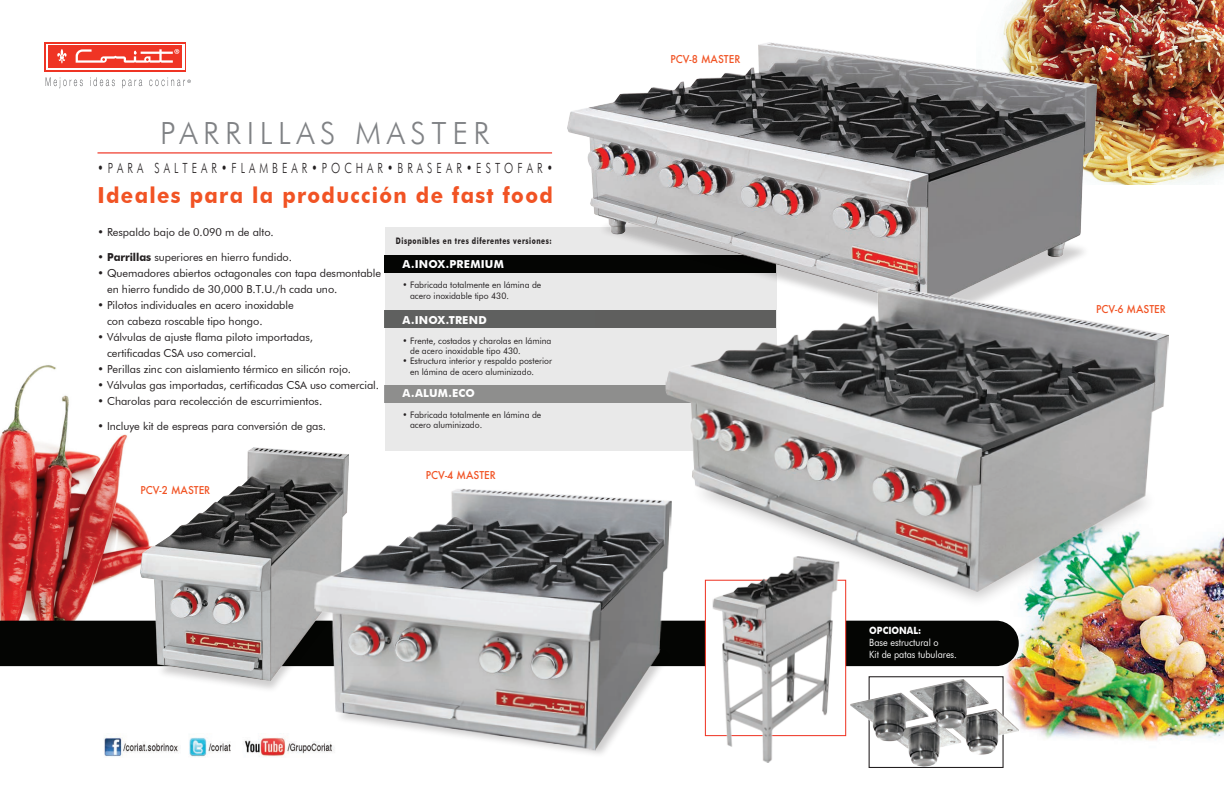
<style>
.page{position:relative;width:1224px;height:792px;background:#fff}
.page>*{position:absolute;margin:0;border:0;box-sizing:border-box;transform-origin:0 0}
.t1{font:300 30.6px "Futura BT";letter-spacing:.185em;color:#808285}
.t2{font:700 22.1px "Futura BT";letter-spacing:.065em;color:#f15324;scale:.92 1}
.t3{font:300 14px "Futura BT";letter-spacing:.385em;color:#231f20;scale:.75 1}
.t4{font:11px/16px "Futura BT";letter-spacing:-.005em;color:#231f20}
.t5{font:700 11px "Futura BT";letter-spacing:.015em;color:#fff}
.t6{font:500 10.5px "Futura";color:#f15324;scale:.95 1}
.t7{font:10px/12px "Futura BT";color:#fff;scale:.9 1}
.t8{font:700 10px "Futura BT";color:#fff;scale:.9 1}
.t9{font:9px/10.3px "Futura BT";color:#231f20;scale:.95 1}
.t10{font:700 9px "Futura BT";letter-spacing:.08em;color:#231f20;scale:.73 1}
.s1{font-weight:700}
</style>
<div class="page">
<img style="left:0;top:365px;width:141px;height:256px">
<img style="left:988px;top:534px;width:236px;height:207px">
<div style="left:0;top:621px;width:1019px;height:45px;background:#040503"></div>
<div style="left:385px;top:227px;width:391px;height:224px;background:#e9e9e9"></div>
<div style="left:385px;top:255px;width:391px;height:17px;background:#040503"></div>
<div style="left:385px;top:311px;width:391px;height:17px;background:#5f605f"></div>
<div style="left:385px;top:385px;width:391px;height:17px;background:#8e8e8d"></div>
<img style="left:1002px;top:0;width:222px;height:185px">
<hr style="left:98px;top:152px;width:454px;height:2px;background:#ef3424">
<svg style="left:45px;top:42px;width:141px;height:29px"></svg>
<div style="left:46px;top:44px;width:138px;height:26px;background:#fff"></div>
<div style="left:48px;top:45px;width:134px;height:23px;background:#ef3424"></div>
<svg style="left:57px;top:49px;width:10px;height:14px"></svg>
<svg style="left:76px;top:49px;width:103px;height:14px"></svg>
<svg style="left:46px;top:77px;width:37px;height:11px"></svg>
<svg style="left:90px;top:77px;width:25px;height:9px"></svg>
<svg style="left:122px;top:80px;width:20px;height:8px"></svg>
<svg style="left:149px;top:77px;width:42px;height:9px"></svg>
<img style="left:104px;top:737px;width:221px;height:20px">
<div style="left:869px;top:676px;width:135px;height:92px;background:#fff;border:1px solid #231f20"></div>
<img style="left:850px;top:680px;width:169px;height:86px">
<div style="left:705px;top:580px;width:141px;height:156px;background:#fff;border:1px solid #ef3424"></div>
<img style="left:713px;top:615px;width:127px;height:148px">
<img style="left:141px;top:448px;width:208px;height:219px">
<img style="left:568px;top:43px;width:528px;height:268px">
<svg style="left:159px;top:575px;width:153px;height:169px"></svg>
<img style="left:312px;top:486px;width:360px;height:266px">
<img style="left:704px;top:594px;width:461px;height:21px">
<img style="left:663px;top:285px;width:506px;height:309px">
<h1 class="t1" style="left:160px;top:114px;width:331px">PARRILLAS MASTER</h1>
<p class="t3" style="left:98px;top:160px;width:609px">•PARA SALTEAR•FLAMBEAR•POCHAR•BRASEAR•ESTOFAR•</p>
<h2 class="t2" style="left:98px;top:182px;width:496px">Ideales para la producción de fast food</h2>
<p class="t4" style="left:98px;top:224px;width:178px">• Respaldo bajo de 0.090 m de alto.</p>
<p class="t4" style="left:98px;top:249px;width:196px">• <span class="s1">Parrillas</span> superiores en hierro fundido.</p>
<p class="t4" style="left:107px;top:265px;width:276px;text-indent:-10px">• Quemadores abiertos octagonales con tapa desmontable en hierro fundido de 30,000 B.T.U./h cada uno.</p>
<p class="t4" style="left:107px;top:297px;width:188px;text-indent:-10px">• Pilotos individuales en acero inoxidable con cabeza roscable tipo hongo.</p>
<p class="t4" style="left:107px;top:329px;width:207px;text-indent:-10px">• Válvulas de ajuste flama piloto importadas, certificadas CSA uso comercial.</p>
<p class="t4" style="left:98px;top:361px;width:255px">• Perillas zinc con aislamiento térmico en silicón rojo.</p>
<p class="t4" style="left:98px;top:377px;width:283px">• Válvulas gas importadas, certificadas CSA uso comercial.</p>
<p class="t4" style="left:98px;top:393px;width:226px">• Charolas para recolección de escurrimientos.</p>
<p class="t4" style="left:98px;top:418px;width:230px">• Incluye kit de espreas para conversión de gas.</p>
<p class="t10" style="left:396px;top:235px;width:215px">Disponibles en tres diferentes versiones:</p>
<p class="t5" style="left:403px;top:257px;width:103px">A.INOX.PREMIUM</p>
<p class="t9" style="left:410px;top:280px;width:140px;text-indent:-8px">• Fabricada totalmente en lámina de acero inoxidable tipo 430.</p>
<p class="t5" style="left:403px;top:313px;width:86px">A.INOX.TREND</p>
<p class="t9" style="left:410px;top:335px;width:150px;text-indent:-8px">• Frente, costados y charolas en lámina de acero inoxidable tipo 430.</p>
<p class="t9" style="left:410px;top:356px;width:151px;text-indent:-8px">• Estructura interior y respaldo posterior en lámina de acero aluminizado.</p>
<p class="t5" style="left:403px;top:387px;width:74px">A.ALUM.ECO</p>
<p class="t9" style="left:410px;top:410px;width:140px;text-indent:-8px">• Fabricada totalmente en lámina de acero aluminizado.</p>
<p class="t6" style="left:140px;top:483px;width:75px">PCV-2 MASTER</p>
<p class="t6" style="left:426px;top:468px;width:75px">PCV-4 MASTER</p>
<p class="t6" style="left:670px;top:52px;width:75px">PCV-8 MASTER</p>
<p class="t8" style="left:869px;top:624px;width:59px">OPCIONAL:</p>
<p class="t7" style="left:869px;top:636px;width:99px">Base estructural o<br>Kit de patas tubulares.</p>
<p class="t6" style="left:1096px;top:302px;width:75px">PCV-6 MASTER</p>
</div>
